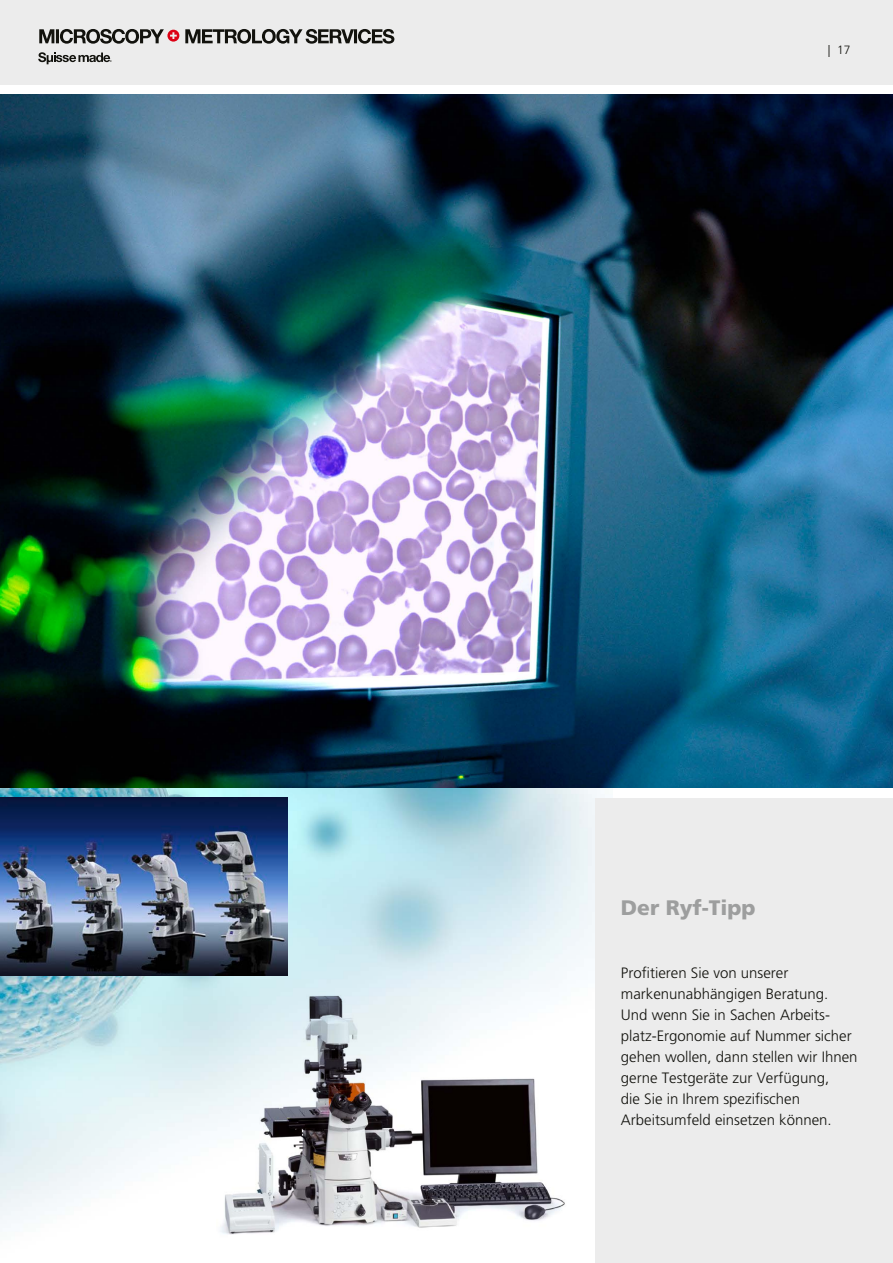
<style>
.page{position:relative;width:893px;height:1263px;background:#fff}
.page>*{position:absolute;margin:0;border:0;box-sizing:border-box;transform-origin:0 0}
.t1{font:900 21px "Frutiger LT Std";color:#9d9e9e}
.t2{font:300 15px/21px "Frutiger LT Std";color:#12120d}
.t3{font:300 12px "Frutiger LT Std";color:#12120d}
</style>
<div class="page">
<div style="left:0;top:0;width:893px;height:84px;background:#ececec"></div>
<img style="left:0;top:787px;width:612px;height:437px">
<img style="left:0;top:94px;width:893px;height:693px">
<div style="left:595px;top:798px;width:298px;height:465px;background:#ececec"></div>
<img style="left:0;top:797px;width:287px;height:179px">
<svg style="left:38px;top:52px;width:74px;height:12px"></svg>
<svg style="left:39px;top:29px;width:355px;height:15px"></svg>
<img style="left:216px;top:991px;width:360px;height:244px">
<p class="t3" style="left:828px;top:43px;width:24px">| 17</p>
<h1 class="t1" style="left:621px;top:895px;width:136px">Der Ryf-Tipp</h1>
<p class="t2" style="left:621px;top:963px;width:238px">Profitieren Sie von unserer markenunabhängigen Beratung.<br>Und wenn Sie in Sachen Arbeits&shy;platz-Ergonomie auf Nummer sicher gehen wollen, dann stellen wir Ihnen gerne Testgeräte zur Verfügung,<br>die Sie in Ihrem spezifischen<br>Arbeitsumfeld einsetzen können.</p>
</div>
